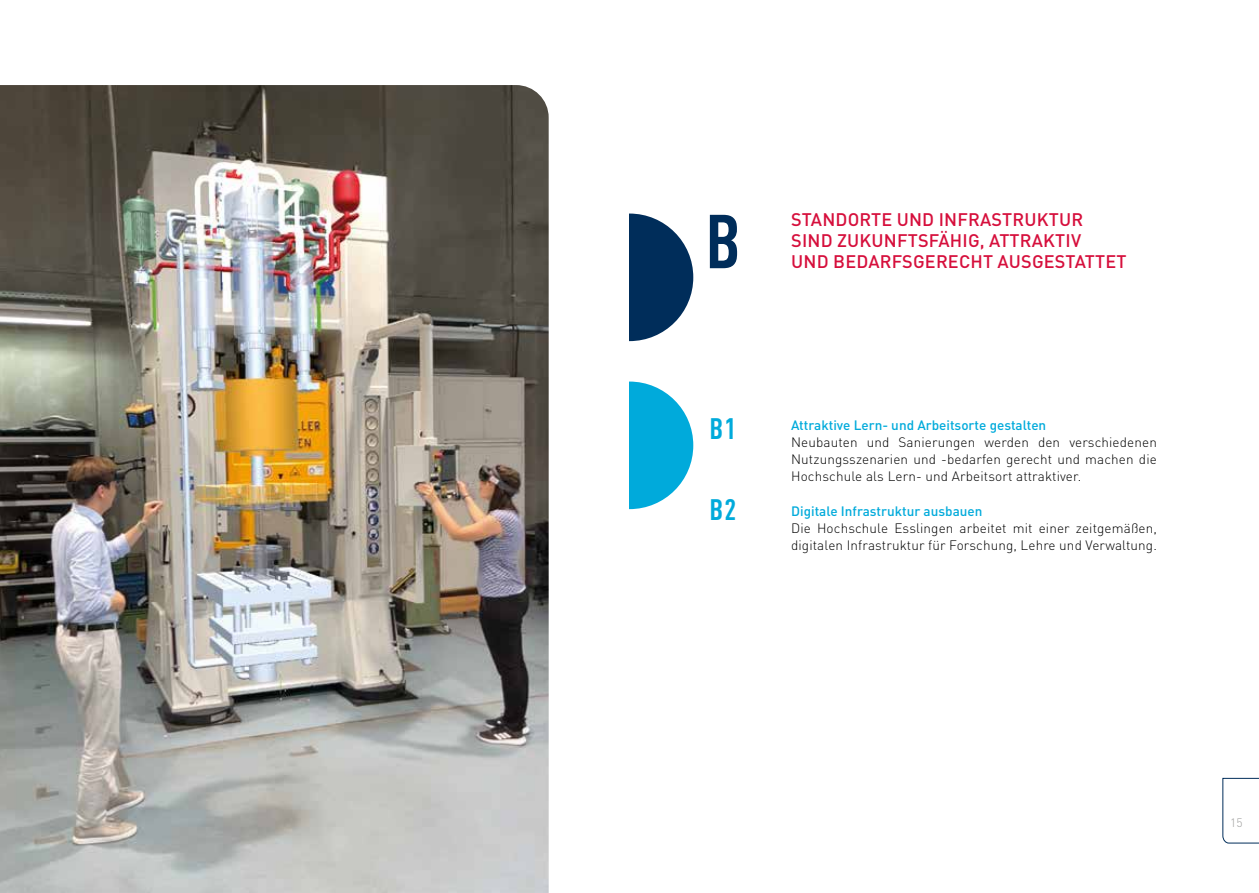
<style>
.page{position:relative;width:1259px;height:893px;background:#fff}
.page>*{position:absolute;margin:0;border:0;box-sizing:border-box;transform-origin:0 0}
.t1{font:700 condensed 75px "DIN Pro";color:#002d5a}
.t2{font:700 condensed 29.25px "DIN Pro";color:#00aadb}
.t3{font:500 18px/21px "DIN Pro";letter-spacing:.01em;color:#d60f3c}
.t4{font:300 13.5px/17.2px "DIN Pro";letter-spacing:.01em;color:#000;text-align:justify}
.t5{font:500 13.5px "DIN Pro";color:#00aadb}
.t6{font:300 12px "DIN Pro";color:#9d9d9c}
</style>
<div class="page">
<svg style="left:1222px;top:778px;width:37px;height:65px"></svg>
<img style="left:0;top:85px;width:549px;height:808px">
<div style="left:566px;top:382px;width:127px;height:127px;background:#00aadb;border-radius:50%"></div>
<div style="left:566px;top:214px;width:127px;height:127px;background:#002d5a;border-radius:50%"></div>
<div style="left:557px;top:172px;width:72px;height:447px;background:#fff"></div>
<h1 class="t1" style="left:705px;top:187px;width:37px">B</h1>
<h3 class="t3" style="left:791px;top:208px;width:337px">STANDORTE UND INFRASTRUKTUR<br>SIND ZUKUNFTSFÄHIG, ATTRAKTIV<br>UND BEDARFSGERECHT AUSGESTATTET</h3>
<h2 class="t2" style="left:709px;top:407px;width:28px">B1</h2>
<h2 class="t2" style="left:709px;top:488px;width:28px">B2</h2>
<p class="t5" style="left:791px;top:414px;width:257px">Attraktive Lern- und Arbeitsorte gestalten</p>
<p class="t4" style="left:791px;top:432px;width:367px">Neubauten und Sanierungen werden den verschiedenen Nutzungsszenarien und -bedarfen gerecht und machen die Hochschule als Lern- und Arbeitsort attraktiver.</p>
<p class="t5" style="left:791px;top:501px;width:193px">Digitale Infrastruktur ausbauen</p>
<p class="t4" style="left:791px;top:519px;width:367px">Die Hochschule Esslingen arbeitet mit einer zeitgemäßen, digitalen Infrastruktur für Forschung, Lehre und Verwaltung.</p>
<p class="t6" style="left:1230px;top:813px;width:14px">15</p>
</div>
